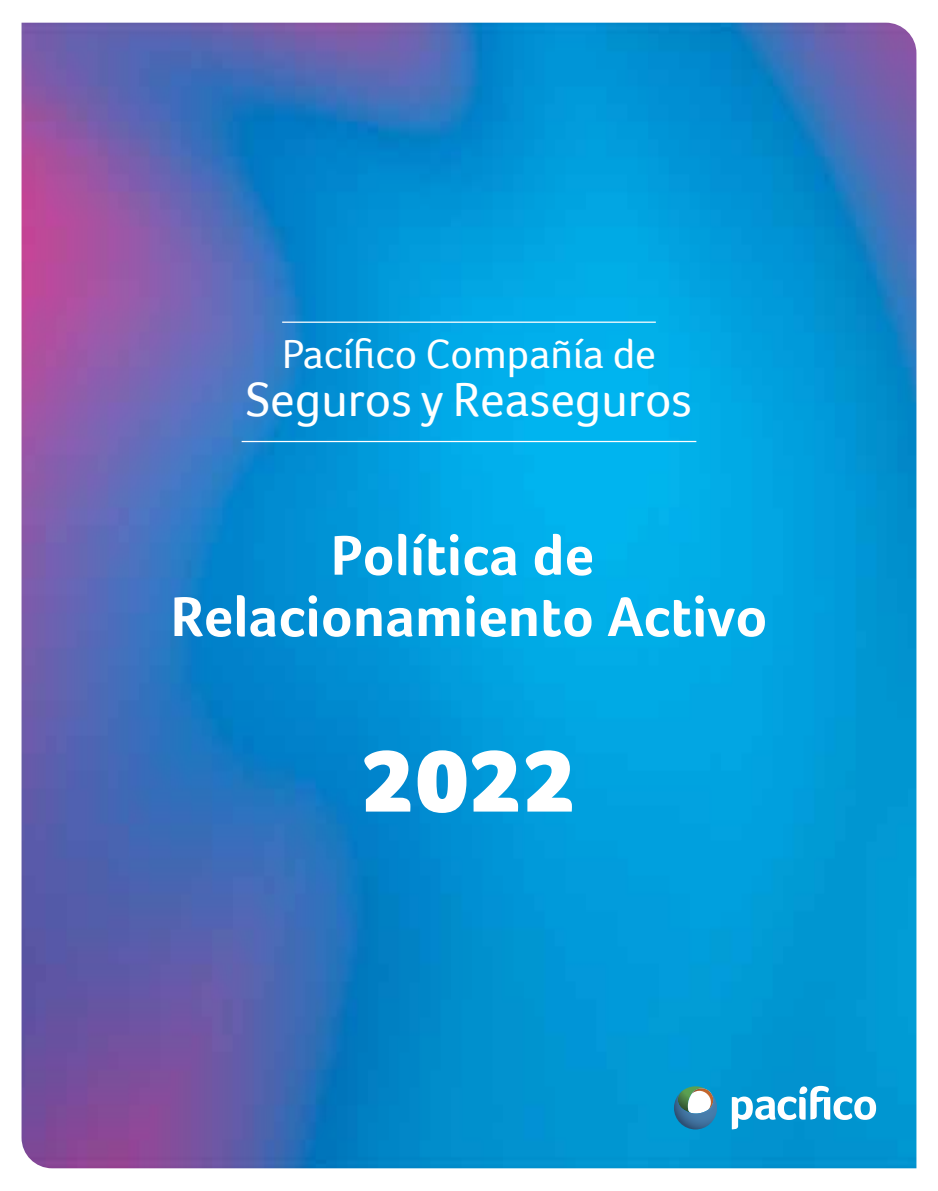
<style>
.page{position:relative;width:938px;height:1191px;background:#fff}
.page>*{position:absolute;margin:0;border:0;box-sizing:border-box;transform-origin:0 0}
.t1{font:900 91.25px "Foco";color:#fff}
.t2{font:700 57.62px/61.2px "Foco";color:#fff;text-align:center}
.t3{font:49.25px "Foco";color:#fff}
.t4{font:41.75px "Foco";color:#fff}
</style>
<div class="page">
<img style="left:22px;top:23px;width:894px;height:1145px">
<svg style="left:731px;top:1085px;width:145px;height:44px"></svg>
<img style="left:677px;top:1086px;width:30px;height:2px">
<svg style="left:674px;top:1088px;width:43px;height:41px"></svg>
<hr style="left:242px;top:441px;width:454px;height:1px;background:#fff">
<hr style="left:282px;top:321px;width:373px;height:2px;background:#fff">
<p class="t4" style="left:282px;top:330px;width:375px">Pacífico Compañía de</p>
<p class="t3" style="left:246px;top:371px;width:448px">Seguros y Reaseguros</p>
<p class="t2" style="left:170px;top:524px;width:598px">Política de<br>Relacionamiento Activo</p>
<h1 class="t1" style="left:361px;top:727px;width:217px">2022</h1>
</div>
